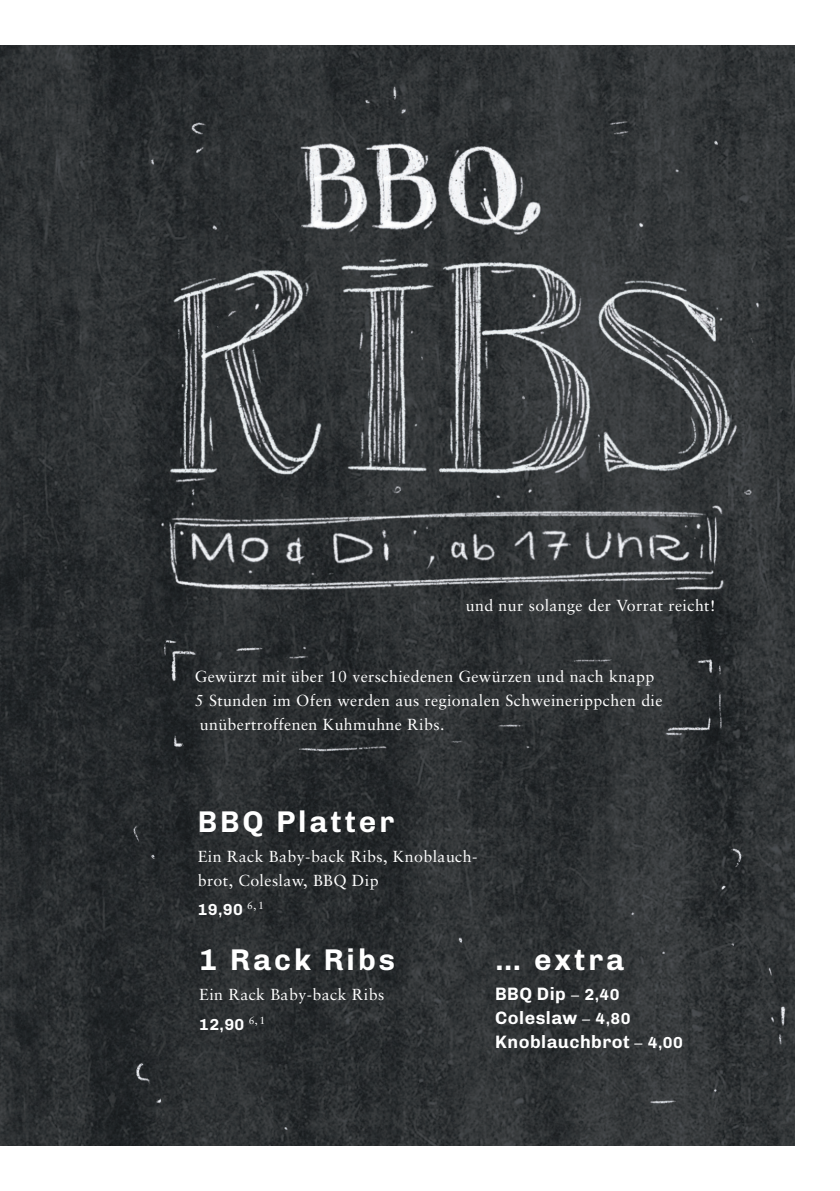
<style>
.page{position:relative;width:840px;height:1191px;background:#fff}
.page>*{position:absolute;margin:0;border:0;box-sizing:border-box;transform-origin:0 0}
.t1{font:700 30px "Chivo";letter-spacing:.1em;color:#fff}
.t2{font:700 18px/24px "Chivo";letter-spacing:.025em;color:#fff}
.t3{font:16px/24px "Sabon LT Pro";letter-spacing:.025em;color:#fff}
.t4{font:700 16px "Chivo";letter-spacing:.025em;color:#fff}
.s1{font-family:"Sabon LT Pro";font-weight:400;font-size:16px}
.s2{font-size:16px}
</style>
<div class="page">
<img style="left:0;top:45px;width:794px;height:1100px">
<p class="t3" style="left:465px;top:593px;width:251px">und nur solange der Vorrat reicht!</p>
<p class="t3" style="left:195px;top:664px;width:460px">Gewürzt mit über 10 verschiedenen Gewürzen und nach knapp</p>
<p class="t3" style="left:195px;top:688px;width:469px">5 Stunden im Ofen werden aus regionalen Schweinerippchen die</p>
<p class="t3" style="left:199px;top:712px;width:246px">unübertroffenen Kuhmuhne Ribs.</p>
<h1 class="t1" style="left:197px;top:804px;width:198px">BBQ Platter</h1>
<p class="t3" style="left:197px;top:843px;width:281px">Ein Rack Baby-back Ribs, Knoblauch&shy;brot, Coleslaw, BBQ Dip</p>
<p class="t4" style="left:197px;top:900px;width:68px">19,90 <sup>6,</sup> <sup>1</sup></p>
<h1 class="t1" style="left:199px;top:942px;width:197px">1 Rack Ribs</h1>
<p class="t3" style="left:199px;top:982px;width:186px">Ein Rack Baby-back Ribs</p>
<p class="t4" style="left:199px;top:1014px;width:68px">12,90 <sup>6,</sup> <sup>1</sup></p>
<h1 class="t1" style="left:495px;top:942px;width:130px">… extra</h1>
<p class="t2" style="left:495px;top:982px;width:189px">BBQ Dip <span class="s1">–</span> <span class="s2">2,40<br></span>Coleslaw <span class="s1">–</span> <span class="s2">4,80<br></span>Knoblauchbrot <span class="s1">–</span> <span class="s2">4,00</span></p>
</div>
